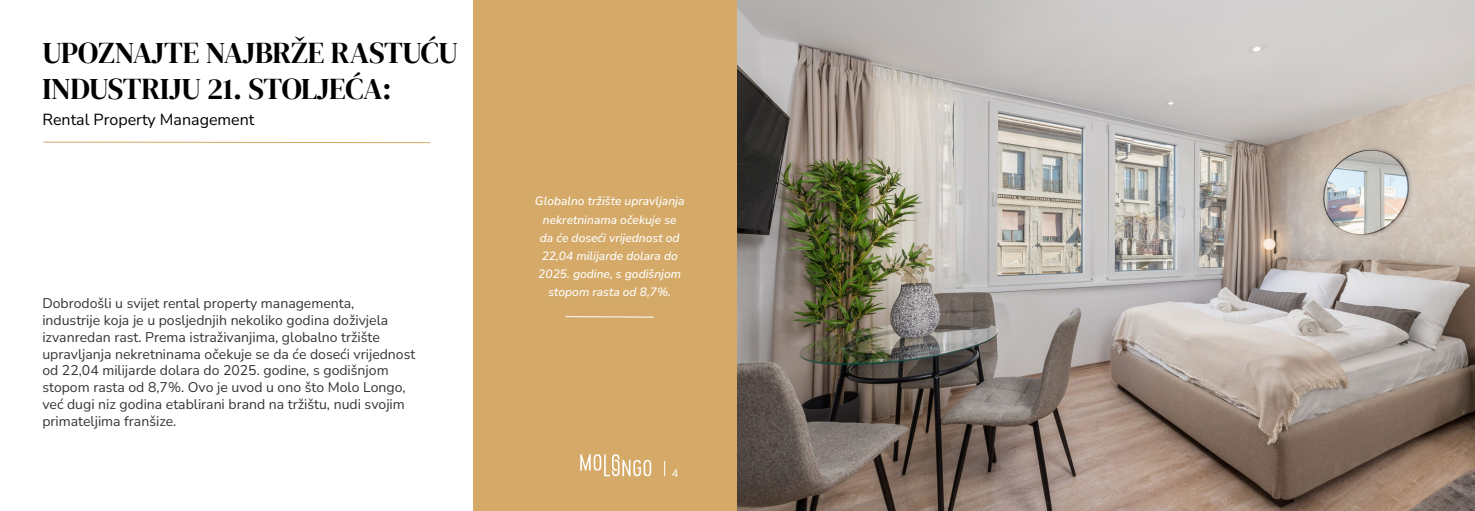
<style>
.page{position:relative;width:1475px;height:511px;background:#fff}
.page>*{position:absolute;margin:0;border:0;box-sizing:border-box;transform-origin:0 0}
.t1{font:30px/36px "DM Serif Display";letter-spacing:-.015em;color:#000}
.t2{font:200 16px "Nunito Sans 12 pt";color:#000}
.t3{font:200 14px/16.8px "Nunito Sans 12 pt";color:#363535}
.t4{font:italic 200 12px/18px "Nunito Sans 12 pt";color:#fff;text-align:center}
.t5{font:200 11px "Nunito Sans 12 pt";color:#fff}
</style>
<div class="page">
<div style="left:473px;top:0;width:273px;height:510px;background:#d5aa69"></div>
<svg style="left:580px;top:454px;width:71px;height:22px"></svg>
<svg style="left:664px;top:461px;width:1px;height:15px"></svg>
<svg style="left:43px;top:141px;width:388px;height:2px"></svg>
<svg style="left:565px;top:316px;width:89px;height:2px"></svg>
<img style="left:737px;top:0;width:737px;height:510px">
<h1 class="t1" style="left:42px;top:35px;width:417px">UPOZNAJTE NAJBRŽE RASTUĆU<br>INDUSTRIJU 21. STOLJEĆA:</h1>
<p class="t2" style="left:42px;top:108px;width:213px">Rental Property Management</p>
<p class="t3" style="left:42px;top:294px;width:374px">Dobrodošli u svijet rental property managementa, industrije koja je u posljednjih nekoliko godina doživjela izvanredan rast. Prema istraživanjima, globalno tržište upravljanja nekretninama očekuje se da će doseći vrijednost od 22,04 milijarde dolara do 2025. godine, s godišnjom stopom rasta od 8,7%. Ovo je uvod u ono što Molo Longo, već dugi niz godina etablirani brand na tržištu, nudi svojim primateljima franšize.</p>
<p class="t4" style="left:535px;top:192px;width:151px">Globalno tržište upravljanja nekretninama očekuje se da će doseći vrijednost od<br>22,04 milijarde dolara do<br>2025. godine, s godišnjom stopom rasta od 8,7%.</p>
<p class="t5" style="left:671px;top:465px;width:8px">4</p>
</div>
